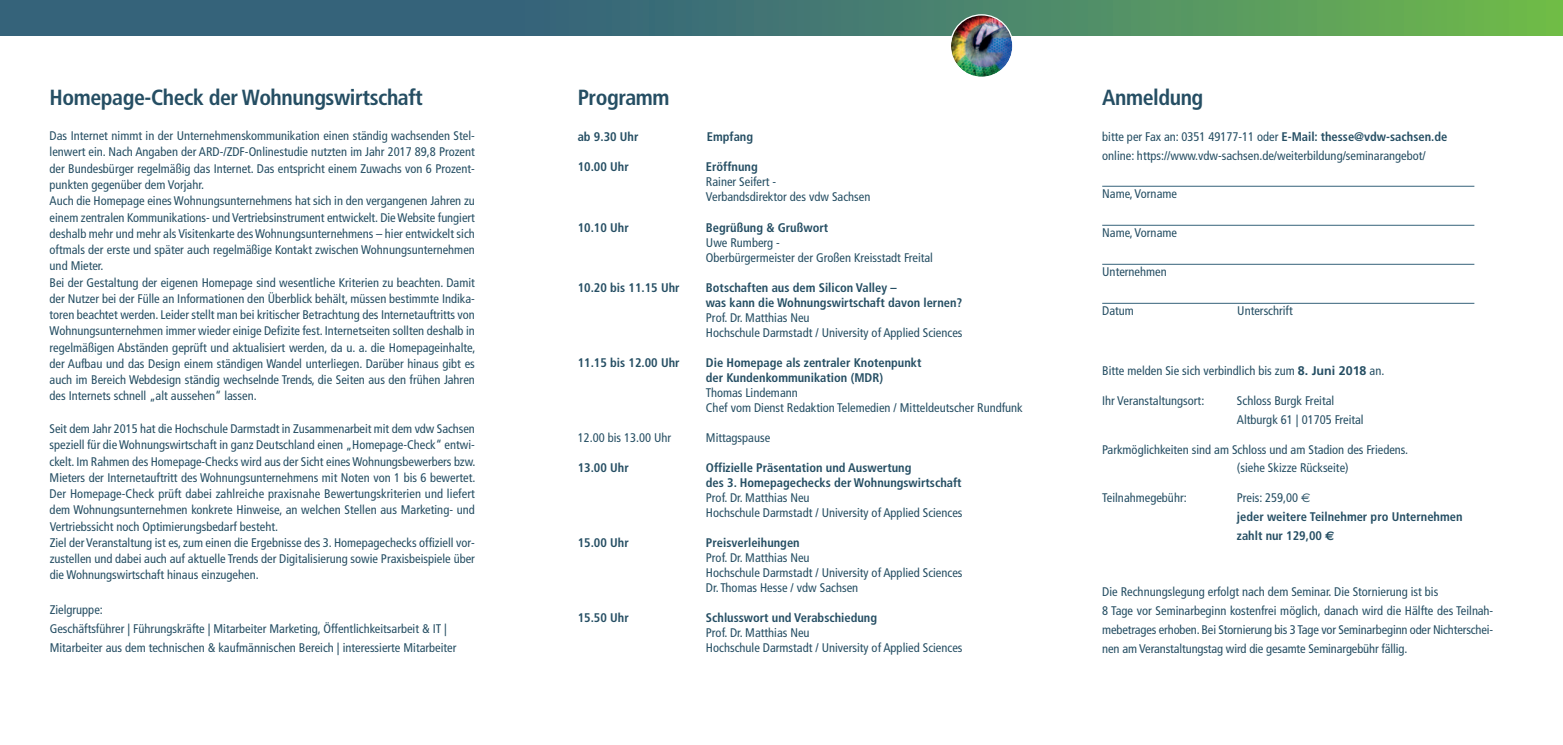
<style>
.page{position:relative;width:1563px;height:745px;background:#fff}
.page>*{position:absolute;margin:0;border:0;box-sizing:border-box;transform-origin:0 0}
.t1{font:700 condensed 21.88px "Frutiger";letter-spacing:-.02em;color:#254e63}
.t2{font:condensed 12.5px/16.2px "Frutiger";color:#254e63}
.t3{font:700 condensed 12.5px/15px "Frutiger";color:#254e63}
.s1{font-weight:700}
.s2{font-weight:700;font-stretch:normal}
.s3{font-weight:400}
.s4{font-family:"Euro Sans";font-weight:400;font-stretch:normal}
.s5{font-family:"Euro Sans";font-stretch:normal}
</style>
<div class="page">
<svg style="left:0;top:0;width:1563px;height:35px;background:#477e6d"></svg>
<hr style="left:1102px;top:186px;width:372px;height:1px;background:#35627a">
<hr style="left:1102px;top:225px;width:372px;height:1px;background:#35627a">
<hr style="left:1102px;top:264px;width:372px;height:1px;background:#35627a">
<hr style="left:1102px;top:303px;width:372px;height:1px;background:#35627a">
<img style="left:950px;top:14px;width:63px;height:63px">
<h1 class="t1" style="left:50px;top:89px;width:375px">Homepage-Check der Wohnungswirtschaft</h1>
<p class="t2" style="left:50px;top:129px;width:427px">Das Internet nimmt in der Unternehmenskommunikation einen ständig wachsenden Stel&shy;lenwert ein. Nach Angaben der ARD-/ZDF-Onlinestudie nutzten im Jahr 2017 89,8 Prozent der Bundesbürger regelmäßig das Internet. Das entspricht einem Zuwachs von 6 Prozent&shy;punkten gegenüber dem Vorjahr.<br>Auch die Homepage eines Wohnungsunternehmens hat sich in den vergangenen Jahren zu einem zentralen Kommunikations- und Vertriebsinstrument entwickelt. DieWebsite fungiert deshalb mehr und mehr als Visitenkarte desWohnungsunternehmens – hier entwickelt sich oftmals der erste und später auch regelmäßige Kontakt zwischen Wohnungsunternehmen und Mieter.<br>Bei der Gestaltung der eigenen Homepage sind wesentliche Kriterien zu beachten. Damit der Nutzer bei der Fülle an Informationen den Überblick behält, müssen bestimmte Indika&shy;toren beachtet werden. Leider stellt man bei kritischer Betrachtung des Internetauftritts von Wohnungsunternehmen immer wieder einige Defizite fest. Internetseiten sollten deshalb in regelmäßigen Abständen geprüft und aktualisiert werden, da u. a. die Homepageinhalte, der Aufbau und das Design einem ständigen Wandel unterliegen. Darüber hinaus gibt es auch im Bereich Webdesign ständig wechselnde Trends, die Seiten aus den frühen Jahren des Internets schnell „alt aussehen“ lassen.</p>
<p class="t2" style="left:50px;top:421px;width:427px">Seit dem Jahr 2015 hat die Hochschule Darmstadt in Zusammenarbeit mit dem vdw Sachsen speziell für dieWohnungswirtschaft in ganz Deutschland einen „Homepage-Check“ entwi&shy;ckelt. Im Rahmen des Homepage-Checks wird aus der Sicht einesWohnungsbewerbers bzw.<br>Mieters der Internetauftritt des Wohnungsunternehmens mit Noten von 1 bis 6 bewertet.<br>Der Homepage-Check prüft dabei zahlreiche praxisnahe Bewertungskriterien und liefert dem Wohnungsunternehmen konkrete Hinweise, an welchen Stellen aus Marketing- und Vertriebssicht noch Optimierungsbedarf besteht.<br>Ziel der Veranstaltung ist es, zum einen die Ergebnisse des 3. Homepagechecks offiziell vor&shy;zustellen und dabei auch auf aktuelle Trends der Digitalisierung sowie Praxisbeispiele über die Wohnungswirtschaft hinaus einzugehen.</p>
<p class="t2" style="left:50px;top:601px;width:408px;line-height:18.8px">Zielgruppe:<br>Geschäftsführer | Führungskräfte | Mitarbeiter Marketing, Öffentlichkeitsarbeit &amp; IT |<br>Mitarbeiter aus dem technischen &amp; kaufmännischen Bereich | interessierte Mitarbeiter</p>
<h1 class="t1" style="left:578px;top:89px;width:93px">Programm</h1>
<p class="t3" style="left:578px;top:130px;width:62px">ab 9.30 Uhr</p>
<p class="t3" style="left:707px;top:130px;width:48px">Empfang</p>
<p class="t3" style="left:578px;top:160px;width:53px">10.00 Uhr</p>
<p class="t3" style="left:706px;top:160px;width:53px">Eröffnung</p>
<p class="t2" style="left:706px;top:175px;width:166px;line-height:15px">Rainer Seifert -<br>Verbandsdirektor des vdw Sachsen</p>
<p class="t3" style="left:578px;top:220px;width:53px">10.10 Uhr</p>
<p class="t3" style="left:706px;top:220px;width:124px">Begrüßung &amp; Grußwort</p>
<p class="t2" style="left:706px;top:235px;width:229px;line-height:15px">Uwe Rumberg -<br>Oberbürgermeister der Großen Kreisstadt Freital</p>
<p class="t3" style="left:578px;top:280px;width:103px">10.20 bis 11.15 Uhr</p>
<p class="t3" style="left:706px;top:280px;width:258px">Botschaften aus dem Silicon Valley –<br>was kann die Wohnungswirtschaft davon lernen?</p>
<p class="t2" style="left:706px;top:310px;width:258px;line-height:15px">Prof. Dr. Matthias Neu<br>Hochschule Darmstadt / University of Applied Sciences</p>
<p class="t3" style="left:578px;top:355px;width:103px">11.15 bis 12.00 Uhr</p>
<p class="t3" style="left:706px;top:355px;width:217px">Die Homepage als zentraler Knotenpunkt der Kundenkommunikation (MDR)</p>
<p class="t2" style="left:706px;top:385px;width:318px;line-height:15px">Thomas Lindemann<br>Chef vom Dienst Redaktion Telemedien / Mitteldeutscher Rundfunk</p>
<p class="t2" style="left:578px;top:430px;width:95px">12.00 bis 13.00 Uhr</p>
<p class="t2" style="left:706px;top:430px;width:66px">Mittagspause</p>
<p class="t3" style="left:578px;top:460px;width:53px">13.00 Uhr</p>
<p class="t3" style="left:706px;top:460px;width:257px">Offizielle Präsentation und Auswertung<br>des 3. Homepagechecks der Wohnungswirtschaft</p>
<p class="t2" style="left:706px;top:490px;width:258px;line-height:15px">Prof. Dr. Matthias Neu<br>Hochschule Darmstadt / University of Applied Sciences</p>
<p class="t3" style="left:578px;top:535px;width:53px">15.00 Uhr</p>
<p class="t3" style="left:706px;top:535px;width:95px">Preisverleihungen</p>
<p class="t2" style="left:706px;top:550px;width:258px;line-height:15px">Prof. Dr. Matthias Neu<br>Hochschule Darmstadt / University of Applied Sciences<br>Dr. Thomas Hesse / vdw Sachsen</p>
<p class="t3" style="left:578px;top:610px;width:53px">15.50 Uhr</p>
<p class="t3" style="left:706px;top:610px;width:173px">Schlusswort und Verabschiedung</p>
<p class="t2" style="left:706px;top:625px;width:258px;line-height:15px">Prof. Dr. Matthias Neu<br>Hochschule Darmstadt / University of Applied Sciences</p>
<h1 class="t1" style="left:1102px;top:89px;width:103px">Anmeldung</h1>
<p class="t2" style="left:1102px;top:129px;width:347px;line-height:18.8px">bitte per Fax an: 0351 49177-11 oder <span class="s1">E-Mail: thesse@vdw-sachsen.de </span>online: https://www.vdw-sachsen.de/weiterbildung/seminarangebot/</p>
<p class="t2" style="left:1102px;top:187px;width:76px">Name, Vorname</p>
<p class="t2" style="left:1102px;top:225px;width:76px">Name, Vorname</p>
<p class="t2" style="left:1102px;top:264px;width:66px">Unternehmen</p>
<p class="t2" style="left:1102px;top:303px;width:33px">Datum</p>
<p class="t2" style="left:1237px;top:303px;width:57px">Unterschrift</p>
<p class="t2" style="left:1102px;top:363px;width:284px">Bitte melden Sie sich verbindlich bis zum <span class="s2">8. Juni 2018</span> an.</p>
<p class="t2" style="left:1102px;top:393px;width:104px">Ihr Veranstaltungsort:</p>
<p class="t2" style="left:1237px;top:392px;width:128px;line-height:18.8px">Schloss Burgk Freital<br>Altburgk 61 | 01705 Freital</p>
<p class="t2" style="left:1237px;top:440px;width:173px;line-height:18.8px;text-indent:-135px">Parkmöglichkeiten sind am Schloss und am Stadion des Friedens. (siehe Skizze Rückseite)</p>
<p class="t2" style="left:1102px;top:490px;width:86px">Teilnahmegebühr:</p>
<p class="t3" style="left:1237px;top:489px;width:227px;line-height:18.8px"><span class="s3">Preis: 259,00</span> <span class="s4">€<br></span>jeder weitere Teilnehmer pro Unternehmen zahlt nur 129,00 <span class="s5">€</span></p>
<p class="t2" style="left:1102px;top:583px;width:392px;line-height:18.8px">Die Rechnungslegung erfolgt nach dem Seminar. Die Stornierung ist bis<br>8 Tage vor Seminarbeginn kostenfrei möglich, danach wird die Hälfte des Teilnah&shy;mebetrages erhoben. Bei Stornierung bis 3 Tage vor Seminarbeginn oder Nichterschei&shy;nen am Veranstaltungstag wird die gesamte Seminargebühr fällig.</p>
</div>
